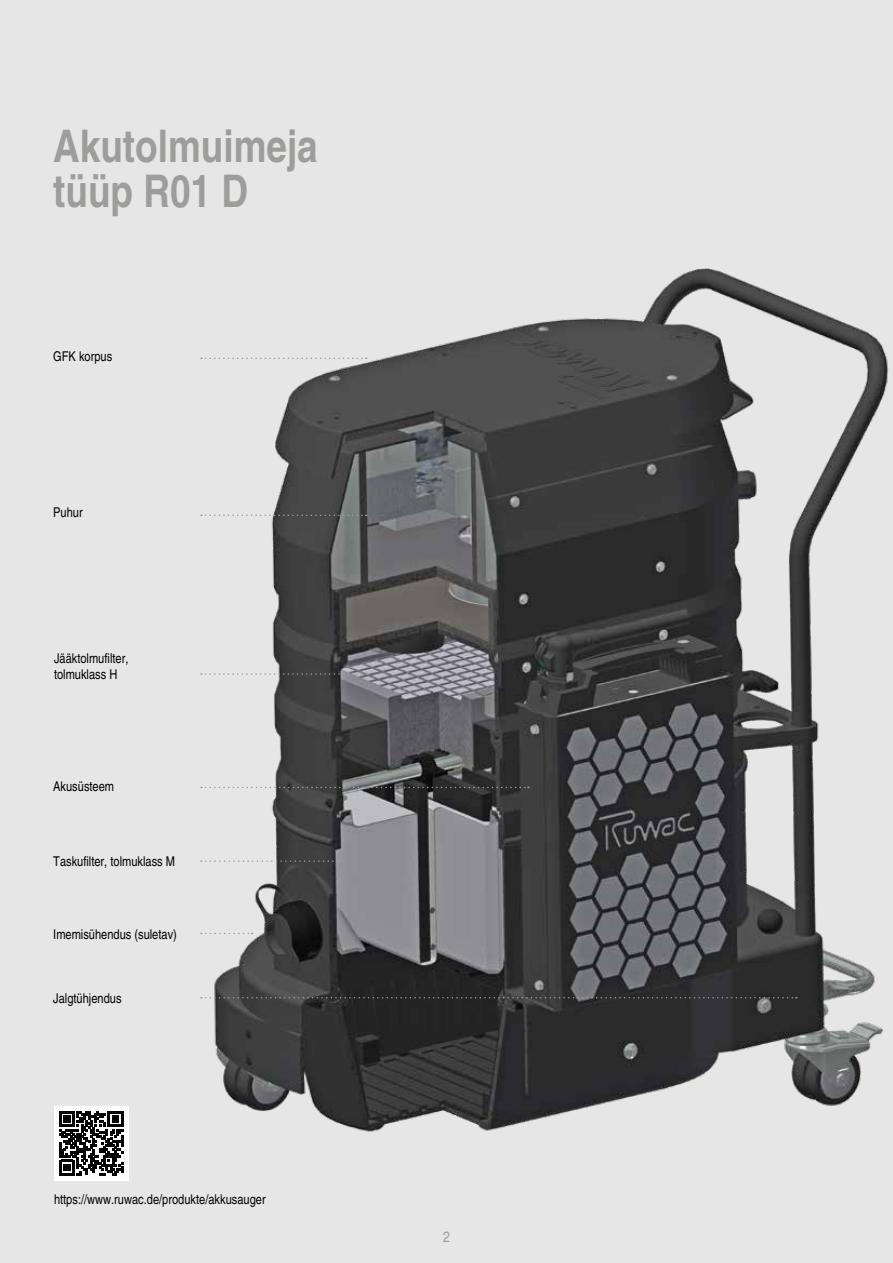
<style>
.page{position:relative;width:893px;height:1263px;background:#e6e6e6}
.page>*{position:absolute;margin:0;border:0;box-sizing:border-box;transform-origin:0 0}
.t1{font:700 condensed 45px/45px "Helvetica";color:#9d9d9c}
.t2{font:condensed 15px "Helvetica";color:#9d9d9c}
.t3{font:condensed 13.5px/16.2px "Helvetica";color:#000}
</style>
<div class="page">
<img style="left:200px;top:268px;width:689px;height:864px">
<svg style="left:201px;top:358px;width:166px;height:1px"></svg>
<svg style="left:201px;top:514px;width:166px;height:2px"></svg>
<svg style="left:201px;top:673px;width:166px;height:2px"></svg>
<svg style="left:201px;top:787px;width:328px;height:1px"></svg>
<svg style="left:201px;top:860px;width:138px;height:2px"></svg>
<svg style="left:201px;top:933px;width:52px;height:1px"></svg>
<svg style="left:201px;top:997px;width:596px;height:1px"></svg>
<div style="left:54px;top:1106px;width:74px;height:74px;background:#fff"></div>
<svg style="left:59px;top:1111px;width:64px;height:64px"></svg>
<h1 class="t1" style="left:53px;top:123px;width:266px">Akutolmuimeja tüüp R01 D</h1>
<p class="t3" style="left:53px;top:348px;width:61px">GFK korpus</p>
<p class="t3" style="left:53px;top:504px;width:31px">Puhur</p>
<p class="t3" style="left:54px;top:650px;width:76px">Jääktolmufilter, tolmuklass H</p>
<p class="t3" style="left:53px;top:778px;width:62px">Akusüsteem</p>
<p class="t3" style="left:53px;top:853px;width:123px">Taskufilter, tolmuklass M</p>
<p class="t3" style="left:53px;top:926px;width:125px">Imemisühendus (suletav)</p>
<p class="t3" style="left:53px;top:990px;width:70px">Jalgtühjendus</p>
<p class="t3" style="left:54px;top:1191px;width:213px">https://www.ruwac.de/produkte/akkusauger</p>
<p class="t2" style="left:443px;top:1228px;width:8px">2</p>
</div>
